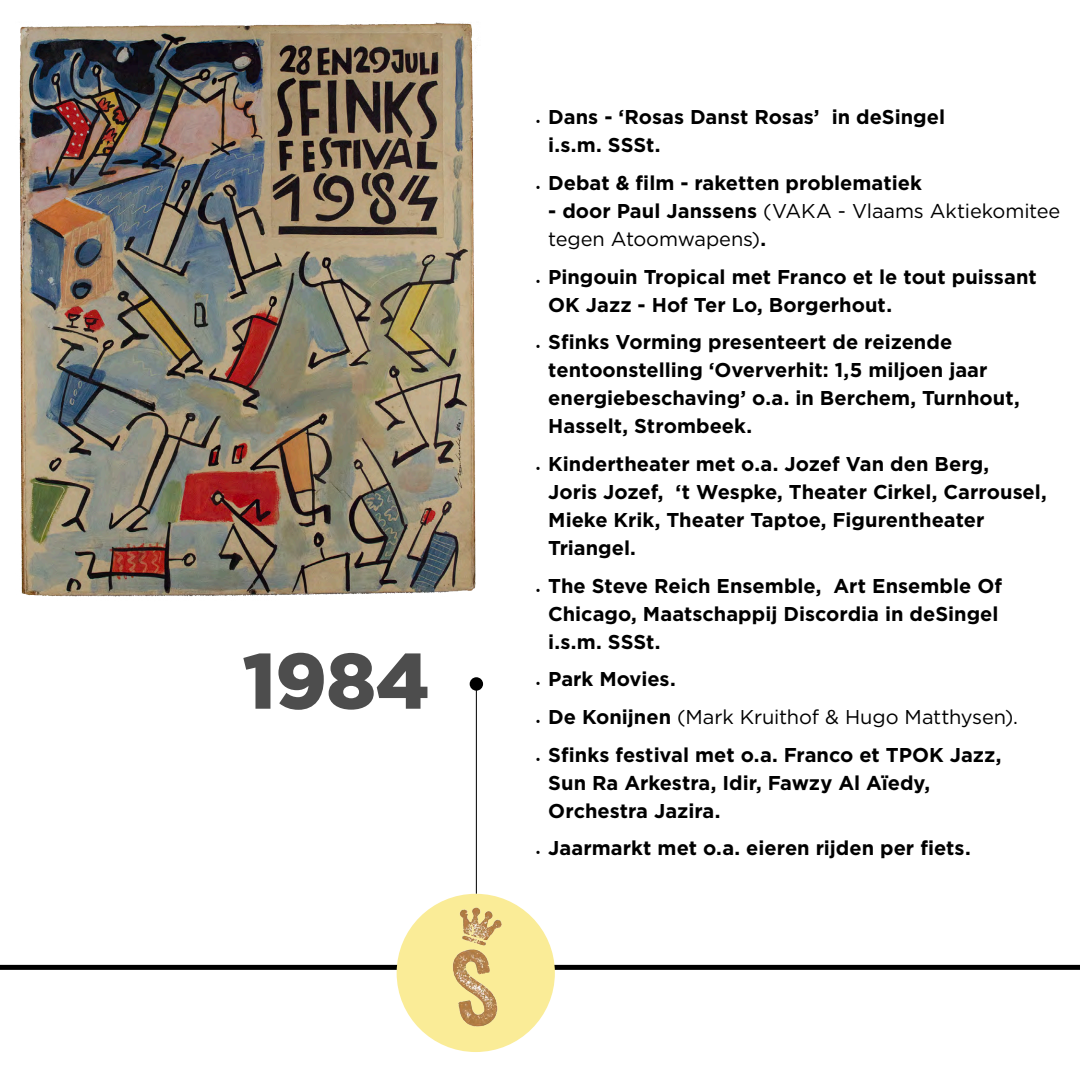
<style>
.page{position:relative;width:1080px;height:1080px;background:#fff}
.page>*{position:absolute;margin:0;border:0;box-sizing:border-box;transform-origin:0 0}
.t1{font:900 78.4px "Gotham";color:#4d4d4d}
.t2{font:700 20px/28px "Gotham";color:#000}
.t3{font:20px/28px "Gotham";letter-spacing:-.005em;color:#000}
.s1{font-family:"Minion Pro";font-weight:400;font-size:12px}
.s2{font-weight:700}
.s3{font-family:"Minion Pro";font-size:12px}
</style>
<div class="page">
<div style="left:0;top:965px;width:1080px;height:5px;background:#000"></div>
<hr style="left:476px;top:688px;width:1px;height:206px;background:#000">
<div style="left:470px;top:677px;width:13px;height:14px;background:#000;border-radius:50%"></div>
<div style="left:397px;top:894px;width:158px;height:158px;background:#faec97;border-radius:50%"></div>
<img style="left:441px;top:901px;width:71px;height:126px">
<img style="left:19px;top:22px;width:457px;height:575px">
<p class="t1" style="left:243px;top:627px;width:188px">1984</p>
<p class="t2" style="left:548px;top:103px;width:398px;text-indent:-12px"><span class="s1">•</span> Dans - ‘Rosas Danst Rosas’ in deSingel i.s.m. SSSt.</p>
<p class="t2" style="left:536px;top:169px;width:387px"><span class="s1">•</span> Debat &amp; film - raketten problematiek</p>
<p class="t3" style="left:548px;top:197px;width:514px"><span class="s2">- door Paul Janssens</span> (VAKA - Vlaams Aktiekomitee tegen Atoomwapens)<span class="s2">.</span></p>
<p class="t2" style="left:548px;top:263px;width:490px;text-indent:-12px"><span class="s1">•</span> Pingouin Tropical met Franco et le tout puissant<br>OK Jazz - Hof Ter Lo, Borgerhout.</p>
<p class="t2" style="left:548px;top:328px;width:473px;text-indent:-12px"><span class="s1">•</span> Sfinks Vorming presenteert de reizende tentoonstelling ‘Oververhit: 1,5 miljoen jaar energiebeschaving’ o.a. in Berchem, Turnhout, Hasselt, Strombeek.</p>
<p class="t2" style="left:548px;top:450px;width:500px;text-indent:-12px"><span class="s1">•</span> Kindertheater met o.a. Jozef Van den Berg,<br>Joris Jozef, ‘t Wespke, Theater Cirkel, Carrousel, Mieke Krik, Theater Taptoe, Figurentheater Triangel.</p>
<p class="t2" style="left:548px;top:571px;width:455px;text-indent:-12px"><span class="s1">•</span> The Steve Reich Ensemble, Art Ensemble Of<br>Chicago, Maatschappij Discordia in deSingel i.s.m. SSSt.</p>
<p class="t2" style="left:536px;top:665px;width:141px"><span class="s1">•</span> Park Movies.</p>
<p class="t3" style="left:536px;top:703px;width:484px"><span class="s3">•</span> <span class="s2">De Konijnen</span> (Mark Kruithof &amp; Hugo Matthysen).</p>
<p class="t2" style="left:548px;top:740px;width:455px;text-indent:-12px"><span class="s1">•</span> Sfinks festival met o.a. Franco et TPOK Jazz,<br>Sun Ra Arkestra, Idir, Fawzy Al Aïedy,<br>Orchestra Jazira.</p>
<p class="t2" style="left:536px;top:834px;width:436px"><span class="s1">•</span> Jaarmarkt met o.a. eieren rijden per fiets.</p>
</div>
